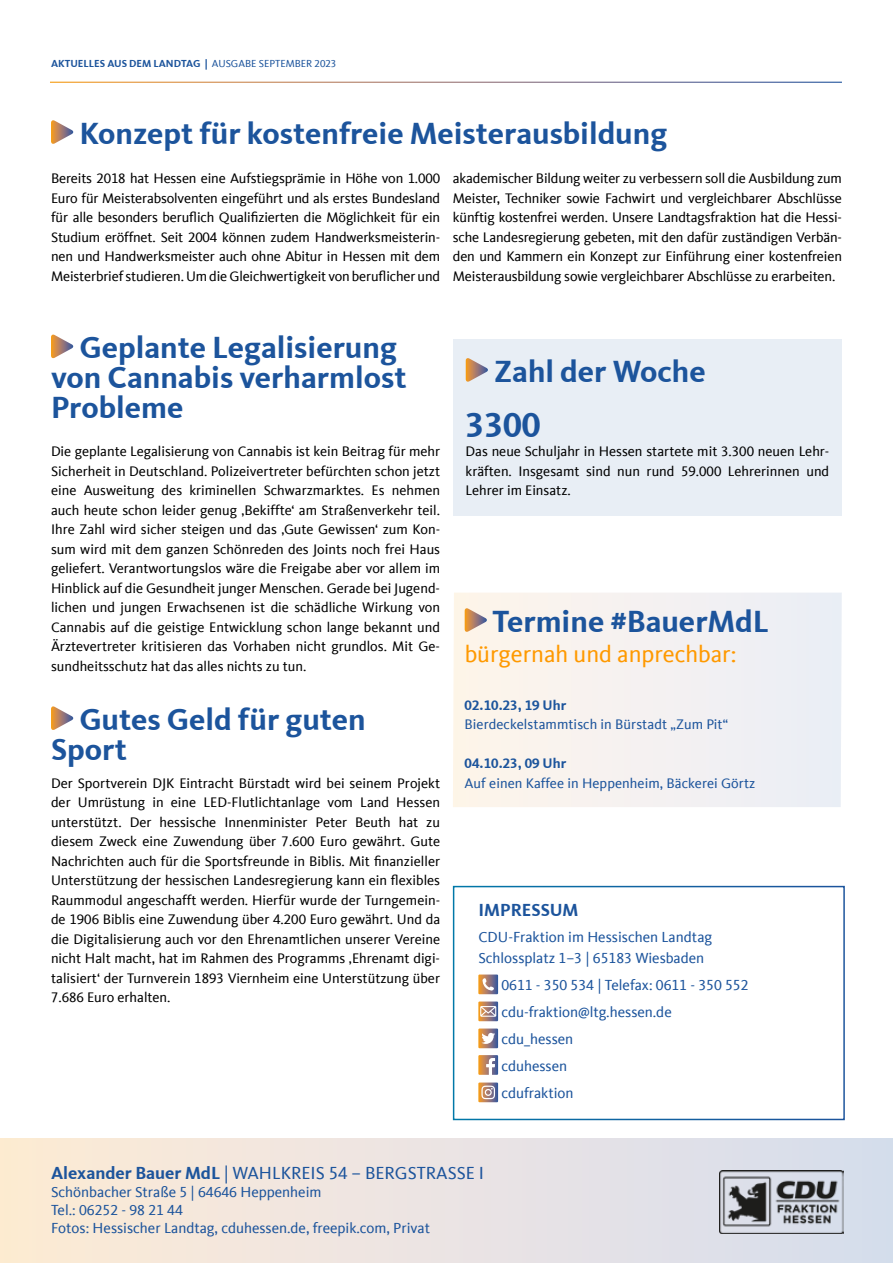
<style>
.page{position:relative;width:893px;height:1263px;background:#fff}
.page>*{position:absolute;margin:0;border:0;box-sizing:border-box;transform-origin:0 0}
.t1{font:700 36px "CDU Kievit Tab";color:#1c549c}
.t2{font:700 31.5px/30px "CDU Kievit Tab";color:#1c549c}
.t3{font:24px "CDU Kievit Tab";color:#f90}
.t4{font:18px "CDU Kievit Tab";color:#1c549c}
.t5{font:700 18px "CDU Kievit Tab";color:#1c549c}
.t6{font:15px/27px "CDU Kievit Tab";color:#1c549c}
.t7{font:14.25px/19.5px "CDU Kievit Tab";color:#000;text-align:justify}
.t8{font:14.25px "CDU Kievit Tab";letter-spacing:.005em;color:#1c549c}
.t9{font:700 14.25px "CDU Kievit Tab";letter-spacing:.005em;color:#1c549c}
.t10{font:700 10.5px "CDU Kievit Tab";color:#1c549c}
.s1{font-weight:400}
.s2{font-weight:700}
</style>
<div class="page">
<div style="left:0;top:1139px;width:893px;height:124px;background:linear-gradient(to right,#ffecd7,#d3daec)"></div>
<div style="left:453px;top:886px;width:392px;height:234px;border:2px solid #fff"></div>
<svg style="left:478px;top:974px;width:20px;height:20px"></svg>
<svg style="left:478px;top:1001px;width:20px;height:20px"></svg>
<svg style="left:478px;top:1028px;width:20px;height:20px"></svg>
<svg style="left:478px;top:1055px;width:20px;height:20px"></svg>
<svg style="left:478px;top:1082px;width:20px;height:20px"></svg>
<img style="left:720px;top:1170px;width:123px;height:63px">
<div style="left:453px;top:339px;width:389px;height:177px;background:#e8eef5"></div>
<svg style="left:466px;top:358px;width:22px;height:24px"></svg>
<svg style="left:51px;top:335px;width:23px;height:24px"></svg>
<svg style="left:453px;top:593px;width:389px;height:214px"></svg>
<svg style="left:465px;top:608px;width:22px;height:24px"></svg>
<svg style="left:51px;top:120px;width:23px;height:24px"></svg>
<svg style="left:51px;top:706px;width:23px;height:24px"></svg>
<p class="t10" style="left:51px;top:57px;width:287px">AKTUELLES AUS DEM LANDTAG | <span class="s1">AUSGABE SEPTEMBER 2023</span></p>
<h2 class="t2" style="left:79px;top:118px;width:589px">Konzept für kostenfreie Meisterausbildung</h2>
<p class="t7" style="left:51px;top:169px;width:391px">Bereits 2018 hat Hessen eine Aufstiegsprämie in Höhe von 1.000<br>Euro für Meisterabsolventen eingeführt und als erstes Bundesland für alle besonders beruflich Qualifizierten die Möglichkeit für ein Studium eröffnet. Seit 2004 können zudem Handwerksmeisterin&shy;nen und Handwerksmeister auch ohne Abitur in Hessen mit dem Meisterbrief studieren. Um die Gleichwertigkeit von beruflicher und</p>
<p class="t7" style="left:453px;top:169px;width:391px">akademischer Bildung weiter zu verbessern soll die Ausbildung zum Meister, Techniker sowie Fachwirt und vergleichbarer Abschlüsse künftig kostenfrei werden. Unsere Landtagsfraktion hat die Hessi&shy;sche Landesregierung gebeten, mit den dafür zuständigen Verbän&shy;den und Kammern ein Konzept zur Einführung einer kostenfreien Meisterausbildung sowie vergleichbarer Abschlüsse zu erarbeiten.</p>
<h2 class="t2" style="left:51px;top:333px;width:357px;text-indent:28px">Geplante Legalisierung von Cannabis verharmlost<br>Probleme</h2>
<p class="t7" style="left:51px;top:442px;width:391px">Die geplante Legalisierung von Cannabis ist kein Beitrag für mehr Sicherheit in Deutschland. Polizeivertreter befürchten schon jetzt eine Ausweitung des kriminellen Schwarzmarktes. Es nehmen auch heute schon leider genug ‚Bekiffte‘ am Straßenverkehr teil.<br>Ihre Zahl wird sicher steigen und das ‚Gute Gewissen‘ zum Kon&shy;sum wird mit dem ganzen Schönreden des Joints noch frei Haus geliefert. Verantwortungslos wäre die Freigabe aber vor allem im Hinblick auf die Gesundheit junger Menschen. Gerade bei Jugend&shy;lichen und jungen Erwachsenen ist die schädliche Wirkung von Cannabis auf die geistige Entwicklung schon lange bekannt und Ärztevertreter kritisieren das Vorhaben nicht grundlos. Mit Ge&shy;sundheitsschutz hat das alles nichts zu tun.</p>
<h2 class="t2" style="left:51px;top:704px;width:316px;text-indent:28px">Gutes Geld für guten<br>Sport</h2>
<p class="t7" style="left:51px;top:773px;width:391px">Der Sportverein DJK Eintracht Bürstadt wird bei seinem Projekt der Umrüstung in eine LED-Flutlichtanlage vom Land Hessen unterstützt. Der hessische Innenminister Peter Beuth hat zu diesem Zweck eine Zuwendung über 7.600 Euro gewährt. Gute Nachrichten auch für die Sportsfreunde in Biblis. Mit finanzieller Unterstützung der hessischen Landesregierung kann ein flexibles Raummodul angeschafft werden. Hierfür wurde der Turngemein&shy;de 1906 Biblis eine Zuwendung über 4.200 Euro gewährt. Und da die Digitalisierung auch vor den Ehrenamtlichen unserer Vereine nicht Halt macht, hat im Rahmen des Programms ‚Ehrenamt digi&shy;talisiert‘ der Turnverein 1893 Viernheim eine Unterstützung über 7.686 Euro erhalten.</p>
<h2 class="t2" style="left:494px;top:356px;width:213px">Zahl der Woche</h2>
<h1 class="t1" style="left:466px;top:403px;width:77px">3300</h1>
<p class="t7" style="left:466px;top:442px;width:365px">Das neue Schuljahr in Hessen startete mit 3.300 neuen Lehr&shy;kräften. Insgesamt sind nun rund 59.000 Lehrerinnen und Lehrer im Einsatz.</p>
<h2 class="t2" style="left:493px;top:606px;width:278px">Termine #BauerMdL</h2>
<h3 class="t3" style="left:465px;top:640px;width:273px">bürgernah und anprechbar:</h3>
<p class="t9" style="left:465px;top:696px;width:103px">02.10.23, 19 Uhr</p>
<p class="t8" style="left:465px;top:716px;width:265px">Bierdeckelstammtisch in Bürstadt „Zum Pit“</p>
<p class="t9" style="left:465px;top:755px;width:103px">04.10.23, 09 Uhr</p>
<p class="t8" style="left:465px;top:775px;width:292px">Auf einen Kaffee in Heppenheim, Bäckerei Görtz</p>
<p class="t5" style="left:478px;top:900px;width:102px">IMPRESSUM</p>
<p class="t6" style="left:478px;top:926px;width:235px;line-height:21px">CDU-Fraktion im Hessischen Landtag<br>Schlossplatz 1–3 | 65183 Wiesbaden</p>
<p class="t6" style="left:501px;top:971px;width:249px">0611 - 350 534 | Telefax: 0611 - 350 552 cdu-fraktion@ltg.hessen.de<br>cdu_hessen<br>cduhessen<br>cdufraktion</p>
<p class="t4" style="left:51px;top:1163px;width:434px"><span class="s2">Alexander Bauer MdL</span> | WAHLKREIS 54 – BERGSTRASSE I</p>
<p class="t6" style="left:51px;top:1183px;width:380px;line-height:18px">Schönbacher Straße 5 | 64646 Heppenheim<br>Tel.: 06252 - 98 21 44<br>Fotos: Hessischer Landtag, cduhessen.de, freepik.com, Privat</p>
</div>
